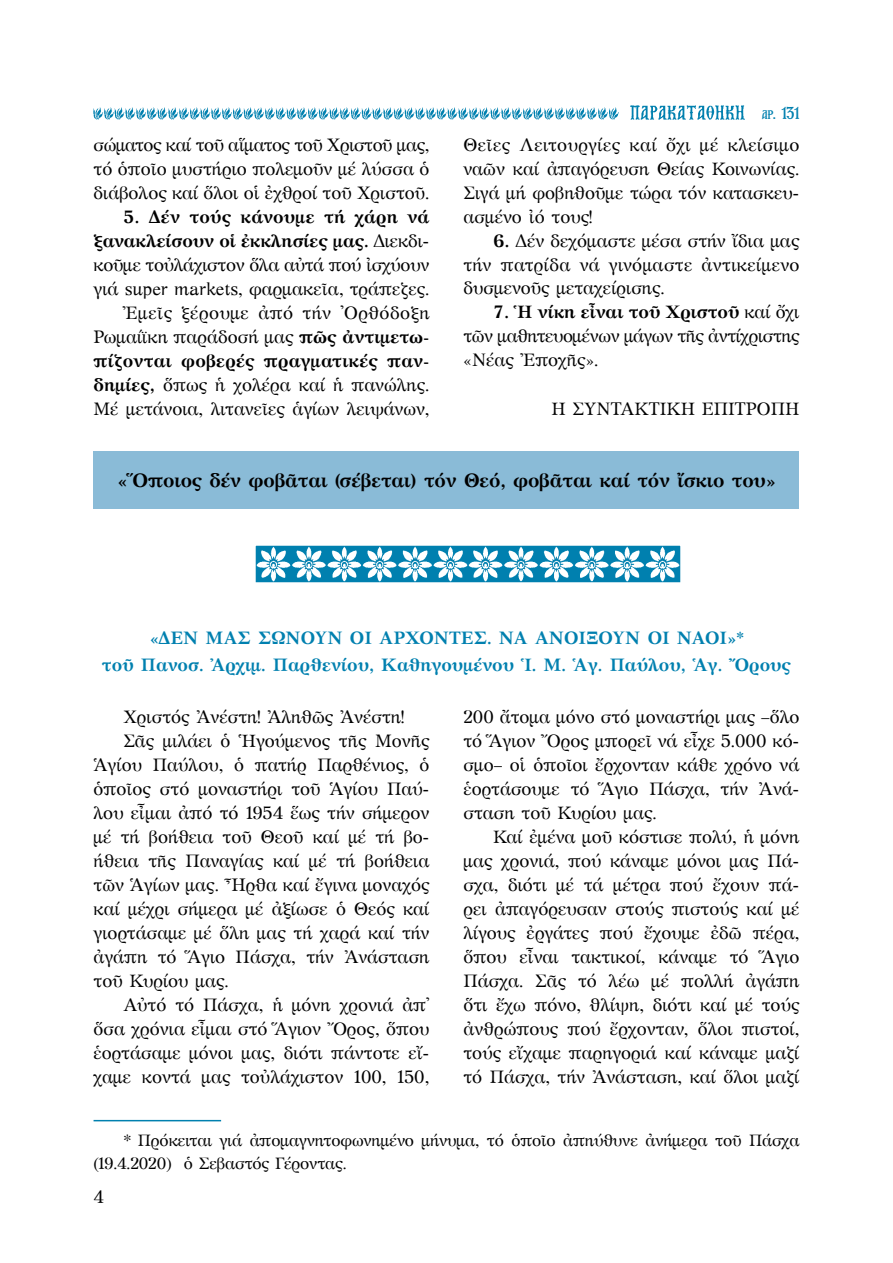
<style>
.page{position:relative;width:893px;height:1263px;background:#fff}
.page>*{position:absolute;margin:0;border:0;box-sizing:border-box;transform-origin:0 0}
.t1{font:700 19.5px "GFS Artemisia";letter-spacing:-.01em;color:#000}
.t2{font:18px/24px "GFS Artemisia";color:#000;text-align:justify}
.t3{font:700 18px/27px "GFS Artemisia";color:#0080af;text-align:center}
.t4{font:16.5px/22.5px "GFS Artemisia";letter-spacing:-.01em;color:#000}
.t5{font:16.5px "DA Athos Hel Lat P";color:#0080af}
.s1{font-weight:700}
.s2{font-size:12px}
</style>
<div class="page">
<img style="left:94px;top:106px;width:650px;height:13px">
<hr style="left:94px;top:1120px;width:127px;height:1px;background:#0080af">
<img style="left:255px;top:546px;width:425px;height:37px">
<div style="left:94px;top:452px;width:705px;height:57px;background:#8abbd7"></div>
<p class="t2" style="left:94px;top:132px;width:337px">σώματος καί τοῦ αἵματος τοῦ Χριστοῦ μας, τό ὁποῖο μυστήριο πολεμοῦν μέ λύσσα ὁ διάβολος καί ὅλοι οἱ ἐχθροί τοῦ Χριστοῦ.</p>
<p class="t2" style="left:94px;top:204px;width:338px;text-align:right"><span class="s1">5. Δέν τούς κάνουμε τή χάρη νά ξανακλείσουν οἱ ἐκκλησίες μας.</span> Διεκδι&shy;κοῦμε τοὐλάχιστον ὅλα αὐτά πού ἰσχύουν γιά super markets, φαρμακεῖα, τράπεζες.<br>Ἐμεῖς ξέρουμε ἀπό τήν ᾽Ορθόδοξη Ρωμαίϊκη παράδοσή μας <span class="s1">πῶς ἀντιμετω&shy;πίζονται φοβερές πραγματικές παν&shy;δημίες,</span> ὅπως ἡ χολέρα καί ἡ πανώλης.<br>Μέ μετάνοια, λιτανεῖες ἁγίων λειψάνων,</p>
<p class="t5" style="left:762px;top:104px;width:39px"><span class="s2">AP</span>. 131</p>
<p class="t2" style="left:463px;top:132px;width:337px">Θεῖες Λειτουργίες καί ὄχι μέ κλείσιμο ναῶν καί ἀπαγόρευση Θείας Κοινωνίας.<br>Σιγά μή φοβηθοῦμε τώρα τόν κατασκευ&shy;ασμένο ἰό τους!</p>
<p class="t2" style="left:463px;top:227px;width:338px;text-indent:30px"><span class="s1">6.</span> Δέν δεχόμαστε μέσα στήν ἴδια μας τήν πατρίδα νά γινόμαστε ἀντικείμενο δυσμενοῦς μεταχείρισης.</p>
<p class="t2" style="left:463px;top:299px;width:338px;text-indent:30px"><span class="s1">7. Ἡ νίκη εἶναι τοῦ Χριστοῦ</span> καί ὄχι τῶν μαθητευομένων μάγων τῆς ἀντίχριστης «Νέας Ἐποχῆς».</p>
<p class="t2" style="left:551px;top:395px;width:250px">Η ΣΥΝΤΑΚΤΙΚΗ ΕΠΙΤΡΟΠΗ</p>
<p class="t1" style="left:118px;top:465px;width:659px">«Ὅποιος δέν φοβᾶται (σέβεται) τόν Θεό, φοβᾶται καί τόν ἴσκιο του»</p>
<p class="t3" style="left:102px;top:623px;width:691px">«ΔΕΝ ΜΑΣ ΣΩΝΟΥΝ ΟΙ ΑΡΧΟΝΤΕΣ. ΝΑ ΑΝΟΙΞΟΥΝ ΟΙ ΝΑΟΙ»*<br>τοῦ Πανοσ. Ἀρχιμ. Παρθενίου, Καθηγουμένου Ἱ. Μ. Ἁγ. Παύλου, Ἁγ. Ὄρους</p>
<p class="t2" style="left:123px;top:704px;width:282px">Χριστός Ἀνέστη! Ἀληθῶς Ἀνέστη!</p>
<p class="t2" style="left:123px;top:728px;width:308px">Σᾶς μιλάει ὁ Ἡγούμενος τῆς Μονῆς</p>
<p class="t2" style="left:94px;top:752px;width:337px">Ἁγίου Παύλου, ὁ πατήρ Παρθένιος, ὁ</p>
<p class="t2" style="left:94px;top:776px;width:337px">ὁποῖος στό μοναστήρι τοῦ Ἁγίου Παύ-</p>
<p class="t2" style="left:94px;top:800px;width:337px">λου εἶμαι ἀπό τό 1954 ἕως τήν σήμερον</p>
<p class="t2" style="left:94px;top:824px;width:337px">μέ τή βοήθεια τοῦ Θεοῦ καί μέ τή βο-</p>
<p class="t2" style="left:94px;top:848px;width:337px">ήθεια τῆς Παναγίας καί μέ τή βοήθεια</p>
<p class="t2" style="left:94px;top:872px;width:337px">τῶν Ἁγίων μας. Ἦρθα καί ἔγινα μοναχός</p>
<p class="t2" style="left:94px;top:896px;width:337px">καί μέχρι σήμερα μέ ἀξίωσε ὁ Θεός καί</p>
<p class="t2" style="left:94px;top:920px;width:337px">γιορτάσαμε μέ ὅλη μας τή χαρά καί τήν</p>
<p class="t2" style="left:94px;top:944px;width:337px">ἀγάπη τό Ἅγιο Πάσχα, τήν Ἀνάσταση</p>
<p class="t2" style="left:94px;top:968px;width:137px">τοῦ Κυρίου μας.</p>
<p class="t2" style="left:123px;top:992px;width:308px">Αὐτό τό Πάσχα, ἡ μόνη χρονιά ἀπ᾽</p>
<p class="t2" style="left:94px;top:1016px;width:337px">ὅσα χρόνια εἶμαι στό Ἅγιον Ὄρος, ὅπου</p>
<p class="t2" style="left:94px;top:1040px;width:337px">ἑορτάσαμε μόνοι μας, διότι πάντοτε εἴ-</p>
<p class="t2" style="left:94px;top:1064px;width:337px">χαμε κοντά μας τοὐλάχιστον 100, 150,</p>
<p class="t2" style="left:463px;top:704px;width:337px">200 ἄτομα μόνο στό μοναστήρι μας −ὅλο τό Ἅγιον Ὄρος μπορεῖ νά εἶχε 5.000 κό&shy;σμο− οἱ ὁποῖοι ἔρχονταν κάθε χρόνο νά ἑορτάσουμε τό Ἅγιο Πάσχα, τήν Ἀνά&shy;σταση τοῦ Κυρίου μας.</p>
<p class="t2" style="left:463px;top:824px;width:337px;text-indent:30px">Καί ἐμένα μοῦ κόστισε πολύ, ἡ μόνη μας χρονιά, πού κάναμε μόνοι μας Πά&shy;σχα, διότι μέ τά μέτρα πού ἔχουν πά&shy;ρει ἀπαγόρευσαν στούς πιστούς καί μέ λίγους ἐργάτες πού ἔχουμε ἐδῶ πέρα, ὅπου εἶναι τακτικοί, κάναμε τό Ἅγιο Πάσχα. Σᾶς τό λέω μέ πολλή ἀγάπη ὅτι ἔχω πόνο, θλίψη, διότι καί μέ τούς ἀνθρώπους πού ἔρχονταν, ὅλοι πιστοί, τούς εἴχαμε παρηγοριά καί κάναμε μαζί τό Πάσχα, τήν Ἀνάσταση, καί ὅλοι μαζί</p>
<p class="t4" style="left:94px;top:1128px;width:707px;text-indent:30px">* Πρόκειται γιά ἀπομαγνητοφωνημένο μήνυμα, τό ὁποῖο ἀπηύθυνε ἀνήμερα τοῦ Πάσχα (19.4.2020) ὁ Σεβαστός Γέροντας.</p>
<p class="t2" style="left:94px;top:1184px;width:12px">4</p>
</div>
